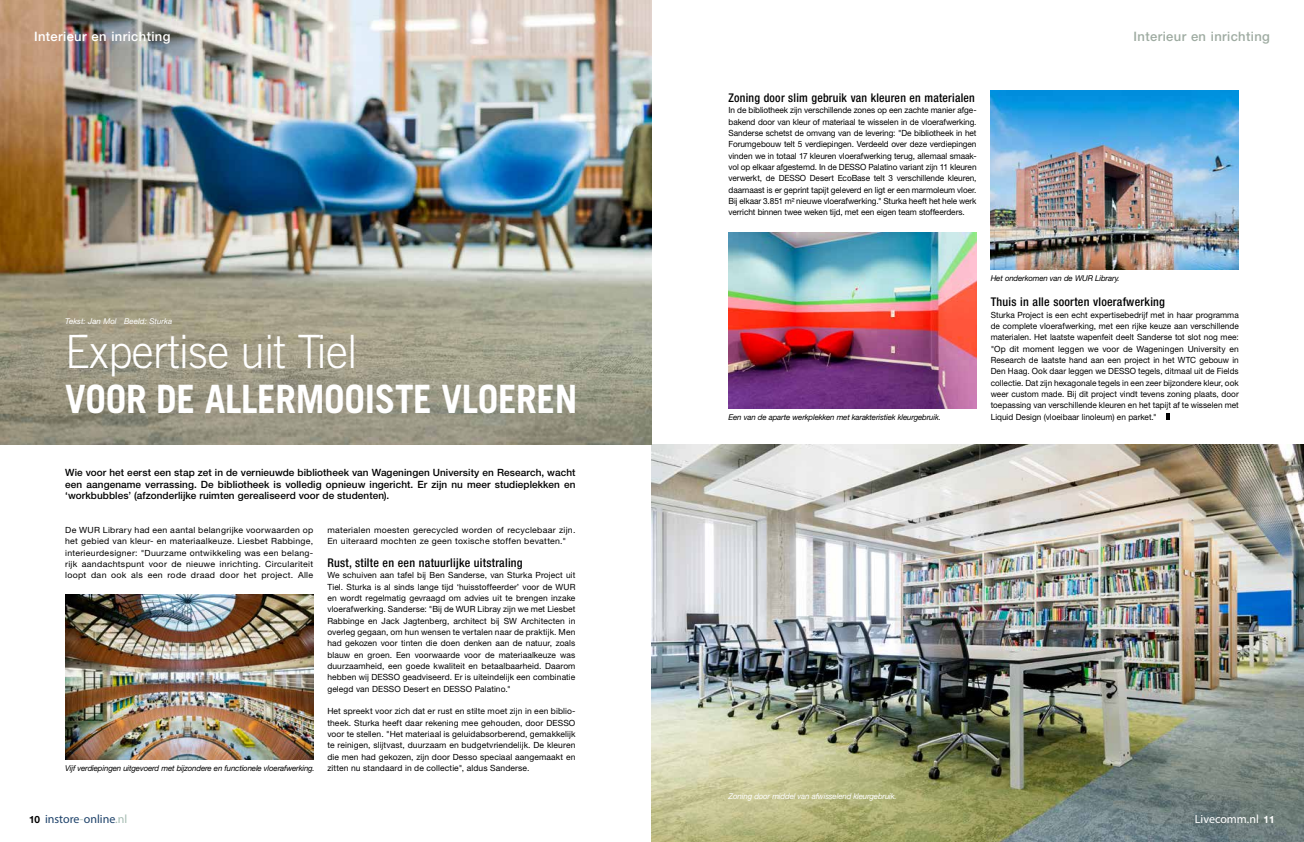
<style>
.page{position:relative;width:1304px;height:842px;background:#fff}
.page>*{position:absolute;margin:0;border:0;box-sizing:border-box;transform-origin:0 0}
.t1{font:300 46px "Trade Gothic LT Std";letter-spacing:-.01em;color:#fff;scale:.95 1}
.t2{font:700 39.1px "Trade Gothic LT Std";letter-spacing:-.01em;color:#fff;scale:.95 1}
.t3{font:500 13px "Helvetica Neue LT Std";letter-spacing:.03em;color:#fff}
.t4{font:500 13px "Helvetica Neue LT Std";letter-spacing:.03em;color:#9faca2}
.t5{font:500 condensed 12px "Helvetica Neue LT Std";letter-spacing:.02em;color:#000}
.t6{font:12px "Myriad Pro";color:#1e426a}
.t7{font:12px "Myriad Pro";color:#fff}
.t8{font:500 10px/11.3px "Helvetica Neue LT Std";letter-spacing:.005em;color:#000;text-align:justify}
.t9{font:8.5px/11.3px "Helvetica Neue LT Std";letter-spacing:.015em;color:#000;text-align:justify}
.t10{font:italic 8px "Helvetica Neue LT Std";letter-spacing:-.02em;color:#000}
.t11{font:italic 8px "Helvetica Neue LT Std";letter-spacing:-.02em;color:#fff}
.t12{font:italic 8px "Helvetica Neue LT Std";color:#fff}
.s1{font-family:"Helvetica Neue LT Std";font-weight:700;font-size:10px;color:#000}
.s2{color:#a6bdb3}
.s3{font-family:"Helvetica Neue LT Std";font-weight:700;font-size:10px}
</style>
<div class="page">
<img style="left:652px;top:444px;width:652px;height:398px">
<img style="left:65px;top:594px;width:248px;height:166px">
<img style="left:0;top:0;width:652px;height:444px">
<img style="left:729px;top:233px;width:248px;height:175px">
<img style="left:991px;top:91px;width:248px;height:178px">
<svg style="left:1166px;top:413px;width:4px;height:7px"></svg>
<h3 class="t3" style="left:34px;top:28px;width:138px">Interieur en inrichting</h3>
<h3 class="t4" style="left:1133px;top:28px;width:138px">Interieur en inrichting</h3>
<p class="t12" style="left:65px;top:316px;width:108px">Tekst: Jan Mol Beeld: Sturka</p>
<h1 class="t1" style="left:65px;top:325px;width:309px">Expertise uit Tiel</h1>
<h2 class="t2" style="left:65px;top:375px;width:541px">VOOR DE ALLERMOOISTE VLOEREN</h2>
<p class="t8" style="left:65px;top:467px;width:512px">Wie voor het eerst een stap zet in de vernieuwde bibliotheek van Wageningen University en Research, wacht een aangename verrassing. De bibliotheek is volledig opnieuw ingericht. Er zijn nu meer studieplekken en ‘workbubbles’ (afzonderlijke ruimten gerealiseerd voor de studenten).</p>
<p class="t9" style="left:65px;top:524px;width:250px">De WUR Library had een aantal belangrijke voorwaarden op het gebied van kleur- en materiaalkeuze. Liesbet Rabbinge, interieurdesigner: "Duurzame ontwikkeling was een belang&shy;rijk aandachtspunt voor de nieuwe inrichting. Circulariteit loopt dan ook als een rode draad door het project. Alle</p>
<p class="t9" style="left:327px;top:524px;width:250px">materialen moesten gerecycled worden of recyclebaar zijn.<br>En uiteraard mochten ze geen toxische stoffen bevatten."</p>
<h3 class="t5" style="left:327px;top:556px;width:197px">Rust, stilte en een natuurlijke uitstraling</h3>
<p class="t9" style="left:327px;top:569px;width:250px">We schuiven aan tafel bij Ben Sanderse, van Sturka Project uit Tiel. Sturka is al sinds lange tijd ‘huisstoffeerder’ voor de WUR en wordt regelmatig gevraagd om advies uit te brengen inzake vloerafwerking. Sanderse: "Bij de WUR Libray zijn we met Liesbet Rabbinge en Jack Jagtenberg, architect bij SW Architecten in overleg gegaan, om hun wensen te vertalen naar de praktijk. Men had gekozen voor tinten die doen denken aan de natuur, zoals blauw en groen. Een voorwaarde voor de materiaalkeuze was duurzaamheid, een goede kwaliteit en betaalbaarheid. Daarom hebben wij DESSO geadviseerd. Er is uiteindelijk een combinatie gelegd van DESSO Desert en DESSO Palatino."</p>
<p class="t9" style="left:327px;top:706px;width:250px">Het spreekt voor zich dat er rust en stilte moet zijn in een biblio&shy;theek. Sturka heeft daar rekening mee gehouden, door DESSO voor te stellen. "Het materiaal is geluidabsorberend, gemakkelijk te reinigen, slijtvast, duurzaam en budgetvriendelijk. De kleuren die men had gekozen, zijn door Desso speciaal aangemaakt en zitten nu standaard in de collectie", aldus Sanderse.</p>
<p class="t10" style="left:65px;top:763px;width:251px">Vijf verdiepingen uitgevoerd met bijzondere en functionele vloerafwerking.</p>
<h3 class="t6" style="left:29px;top:811px;width:100px"><span class="s1">10</span> instore<span class="s2">-</span>online<span class="s2">.nl</span></h3>
<h3 class="t5" style="left:729px;top:91px;width:248px">Zoning door slim gebruik van kleuren en materialen</h3>
<p class="t9" style="left:729px;top:105px;width:250px">In de bibliotheek zijn verschillende zones op een zachte manier afge&shy;bakend door van kleur of materiaal te wisselen in de vloerafwerking.<br>Sanderse schetst de omvang van de levering: "De bibliotheek in het Forumgebouw telt 5 verdiepingen. Verdeeld over deze verdiepingen vinden we in totaal 17 kleuren vloerafwerking terug, allemaal smaak&shy;vol op elkaar afgestemd. In de DESSO Palatino variant zijn 11 kleuren verwerkt, de DESSO Desert EcoBase telt 3 verschillende kleuren, daarnaast is er geprint tapijt geleverd en ligt er een marmoleum vloer.<br>Bij elkaar 3.851 m² nieuwe vloerafwerking." Sturka heeft het hele werk verricht binnen twee weken tijd, met een eigen team stoffeerders.</p>
<p class="t10" style="left:729px;top:412px;width:214px">Een van de aparte werkplekken met karakteristiek kleurgebruik.</p>
<p class="t10" style="left:991px;top:273px;width:131px">Het onderkomen van de WUR Library.</p>
<h3 class="t5" style="left:991px;top:295px;width:176px">Thuis in alle soorten vloerafwerking</h3>
<p class="t9" style="left:991px;top:309px;width:250px">Sturka Project is een echt expertisebedrijf met in haar programma de complete vloerafwerking, met een rijke keuze aan verschillende materialen. Het laatste wapenfeit deelt Sanderse tot slot nog mee: "Op dit moment leggen we voor de Wageningen University en Research de laatste hand aan een project in het WTC gebouw in Den Haag. Ook daar leggen we DESSO tegels, ditmaal uit de Fields collectie. Dat zijn hexagonale tegels in een zeer bijzondere kleur, ook weer custom made. Bij dit project vindt tevens zoning plaats, door toepassing van verschillende kleuren en het tapijt af te wisselen met Liquid Design (vloeibaar linoleum) en parket."</p>
<p class="t11" style="left:729px;top:792px;width:170px">Zoning door middel van afwisselend kleurgebruik.</p>
<h3 class="t7" style="left:1195px;top:811px;width:81px">Livecomm.nl <span class="s3">11</span></h3>
</div>
